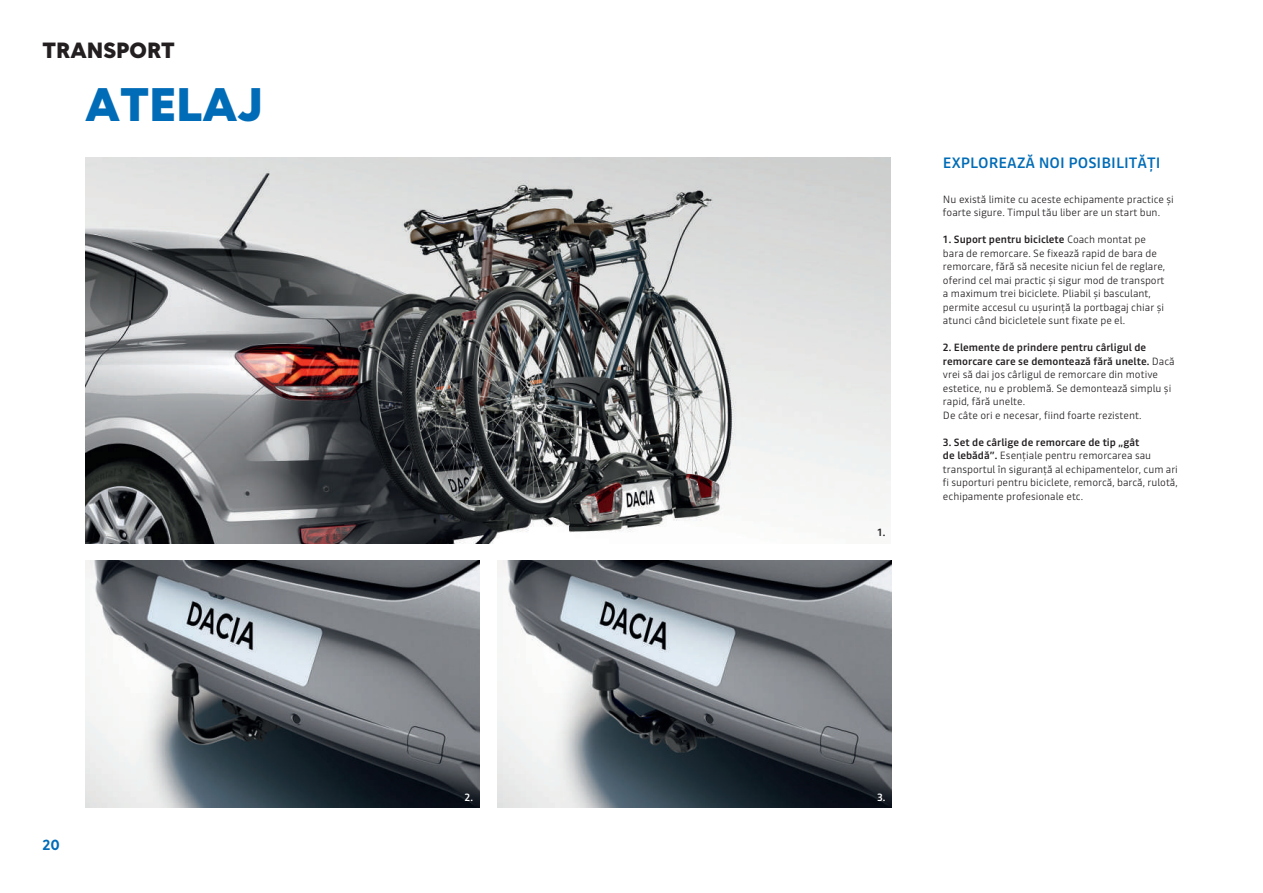
<style>
.page{position:relative;width:1263px;height:893px;background:#fff}
.page>*{position:absolute;margin:0;border:0;box-sizing:border-box;transform-origin:0 0}
.t1{font:900 48px "Dacia Spirit";color:#006cb7}
.t2{font:900 22.5px "Dacia Spirit";color:#231f20}
.t3{font:500 15px "Read";color:#006cb7}
.t4{font:700 15px "Dacia Spirit";color:#006cb7}
.t5{font:300 10.5px/13.5px "Read";color:#231f20}
.t6{font:500 10.5px "Read";color:#fff}
.t7{font:500 10.5px "Read";color:#231f20}
.s1{font-weight:500}
</style>
<div class="page">
<img style="left:85px;top:561px;width:394px;height:247px">
<img style="left:497px;top:561px;width:395px;height:247px">
<img style="left:85px;top:157px;width:806px;height:386px">
<h2 class="t2" style="left:43px;top:37px;width:134px">TRANSPORT</h2>
<h1 class="t1" style="left:85px;top:77px;width:179px">ATELAJ</h1>
<h3 class="t4" style="left:43px;top:836px;width:19px">20</h3>
<p class="t7" style="left:877px;top:525px;width:10px">1.</p>
<h3 class="t3" style="left:943px;top:152px;width:219px">EXPLOREAZĂ NOI POSIBILITĂȚI</h3>
<p class="t5" style="left:943px;top:192px;width:232px">Nu există limite cu aceste echipamente practice și foarte sigure. Timpul tău liber are un start bun.</p>
<p class="t5" style="left:943px;top:233px;width:224px"><span class="s1">1. Suport pentru biciclete</span> Coach montat pe bara de remorcare. Se fixează rapid de bara de remorcare, fără să necesite niciun fel de reglare, oferind cel mai practic și sigur mod de transport a maximum trei biciclete. Pliabil și basculant, permite accesul cu ușurință la portbagaj chiar și atunci când bicicletele sunt fixate pe el.</p>
<p class="t5" style="left:943px;top:341px;width:233px"><span class="s1">2. Elemente de prindere pentru cârligul de remorcare care se demontează fără unelte.</span> Dacă vrei să dai jos cârligul de remorcare din motive estetice, nu e problemă. Se demontează simplu și rapid, fără unelte.<br>De câte ori e necesar, fiind foarte rezistent.</p>
<p class="t5" style="left:943px;top:435px;width:236px"><span class="s1">3. Set de cârlige de remorcare de tip „gât<br>de lebădă”.</span> Esențiale pentru remorcarea sau transportul în siguranță al echipamentelor, cum ari fi suporturi pentru biciclete, remorcă, barcă, rulotă, echipamente profesionale etc.</p>
<p class="t6" style="left:465px;top:790px;width:10px">2.</p>
<p class="t6" style="left:877px;top:790px;width:10px">3.</p>
</div>
